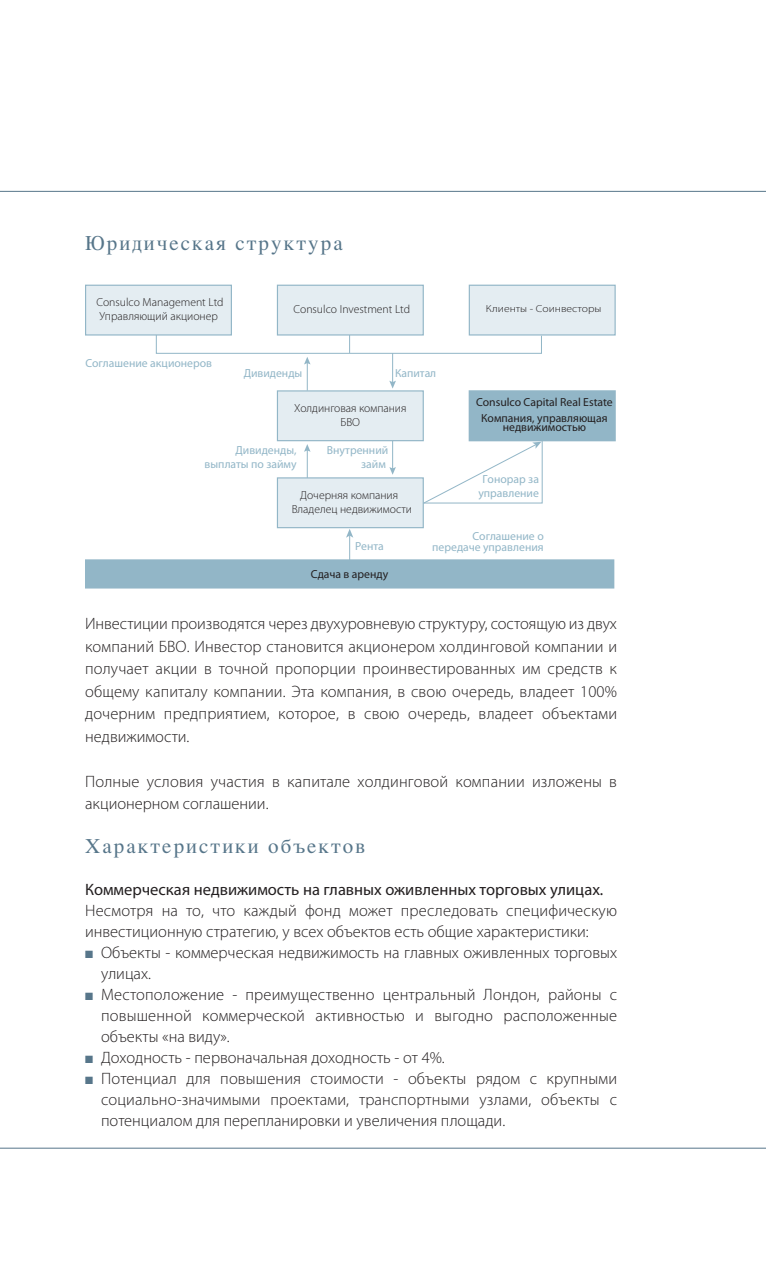
<style>
.page{position:relative;width:766px;height:1263px;background:#fff}
.page>*{position:absolute;margin:0;border:0;box-sizing:border-box;transform-origin:0 0}
.t1{font:21px "Times";letter-spacing:.1em;color:#57768a}
.t2{font:300 16.5px/22.5px "Myriad Pro";color:#231f20;text-align:justify}
.t3{font:16.5px "Myriad Pro";color:#231f20}
.t4{font:11.7px/14.1px "Myriad Pro";color:#92b6c7;text-align:right}
.t5{font:300 11.7px/14.1px "Myriad Pro";color:#231f20;text-align:center}
.t6{font:11.7px/15.6px "Myriad Pro";color:#231f20;text-align:center}
.t7{font:300 10.2px "Myriad Pro";color:#231f20;scale:1.14 1}
.s1{color:#57768a}
</style>
<div class="page">
<hr style="left:0;top:191px;width:765px;height:1px;background:#57768a">
<hr style="left:0;top:1148px;width:765px;height:1px;background:#57768a">
<div style="left:469px;top:285px;width:146px;height:50px;background:#e4edf2"></div>
<div style="left:468px;top:285px;width:147px;height:51px;border:1px solid #92b6c7"></div>
<div style="left:277px;top:391px;width:146px;height:50px;background:#e4edf2"></div>
<div style="left:277px;top:390px;width:146px;height:51px;border:1px solid #92b6c7"></div>
<div style="left:469px;top:391px;width:146px;height:50px;background:#92b6c7"></div>
<div style="left:468px;top:390px;width:147px;height:51px;border:1px solid #92b6c7"></div>
<svg style="left:85px;top:284px;width:457px;height:107px"></svg>
<svg style="left:85px;top:420px;width:529px;height:168px"></svg>
<p class="t1" style="left:85px;top:230px;width:259px">Юридическая структура</p>
<p class="t5" style="left:96px;top:296px;width:129px;text-align:left">Consulco Management Ltd<br>Управляющий акционер</p>
<p class="t5" style="left:293px;top:303px;width:118px">Consulco Investment Ltd</p>
<p class="t7" style="left:486px;top:305px;width:103px">Клиенты - Cоинвесторы</p>
<p class="t4" style="left:86px;top:357px;width:128px">Соглашение акционеров</p>
<p class="t4" style="left:244px;top:367px;width:60px">Дивиденды</p>
<p class="t4" style="left:395px;top:367px;width:43px">Капитал</p>
<p class="t5" style="left:294px;top:402px;width:114px">Холдинговая компания<br>БВО</p>
<p class="t6" style="left:476px;top:395px;width:138px">Consulco Capital Real Estate<br>Компания, управляющая</p>
<p class="t6" style="left:502px;top:420px;width:85px">недвижимостью</p>
<p class="t4" style="left:204px;top:444px;width:93px">Дивиденды, выплаты по займу</p>
<p class="t4" style="left:327px;top:444px;width:63px">Внутренний займ</p>
<p class="t5" style="left:291px;top:489px;width:122px">Дочерняя компания<br>Владелец недвижимости</p>
<p class="t4" style="left:478px;top:473px;width:62px;text-align:center">Гонорар за управление</p>
<p class="t4" style="left:472px;top:530px;width:73px">Соглашение о</p>
<p class="t4" style="left:355px;top:540px;width:30px">Рента</p>
<p class="t4" style="left:432px;top:540px;width:113px">передаче управления</p>
<p class="t6" style="left:311px;top:567px;width:79px">Сдача в аренду</p>
<p class="t2" style="left:85px;top:614px;width:533px">Инвестиции производятся через двухуровневую структуру, состоящую из двух компаний БВО. Инвестор становится акционером холдинговой компании и получает акции в точной пропорции проинвестированных им средств к общему капиталу компании. Эта компания, в свою очередь, владеет 100% дочерним предприятием, которое, в свою очередь, владеет объектами недвижимости.</p>
<p class="t2" style="left:85px;top:771px;width:533px">Полные условия участия в капитале холдинговой компании изложены в акционерном соглашении.</p>
<p class="t1" style="left:85px;top:833px;width:281px">Характеристики объектов</p>
<p class="t3" style="left:85px;top:883px;width:519px">Коммерческая недвижимость на главных оживленных торговых улицах.</p>
<p class="t2" style="left:85px;top:901px;width:533px;line-height:21px">Несмотря на то, что каждый фонд может преследовать специфическую инвестиционную стратегию, у всех объектов есть общие характеристики:</p>
<p class="t2" style="left:101px;top:943px;width:517px;line-height:21px;text-indent:-16px"><span class="s1">■</span> Объекты - коммерческая недвижимость на главных оживленных торговых улицах.</p>
<p class="t2" style="left:101px;top:985px;width:517px;line-height:21px;text-indent:-16px"><span class="s1">■</span> Местоположение - преимущественно центральный Лондон, районы с повышенной коммерческой активностью и выгодно расположенные объекты «на виду».</p>
<p class="t2" style="left:85px;top:1047px;width:361px"><span class="s1">■</span> Доходность - первоначальная доходность - от 4%.</p>
<p class="t2" style="left:101px;top:1069px;width:517px;line-height:21px;text-indent:-16px"><span class="s1">■</span> Потенциал для повышения стоимости - объекты рядом с крупными социально-значимыми проектами, транспортными узлами, объекты с потенциалом для перепланировки и увеличения площади.</p>
</div>
